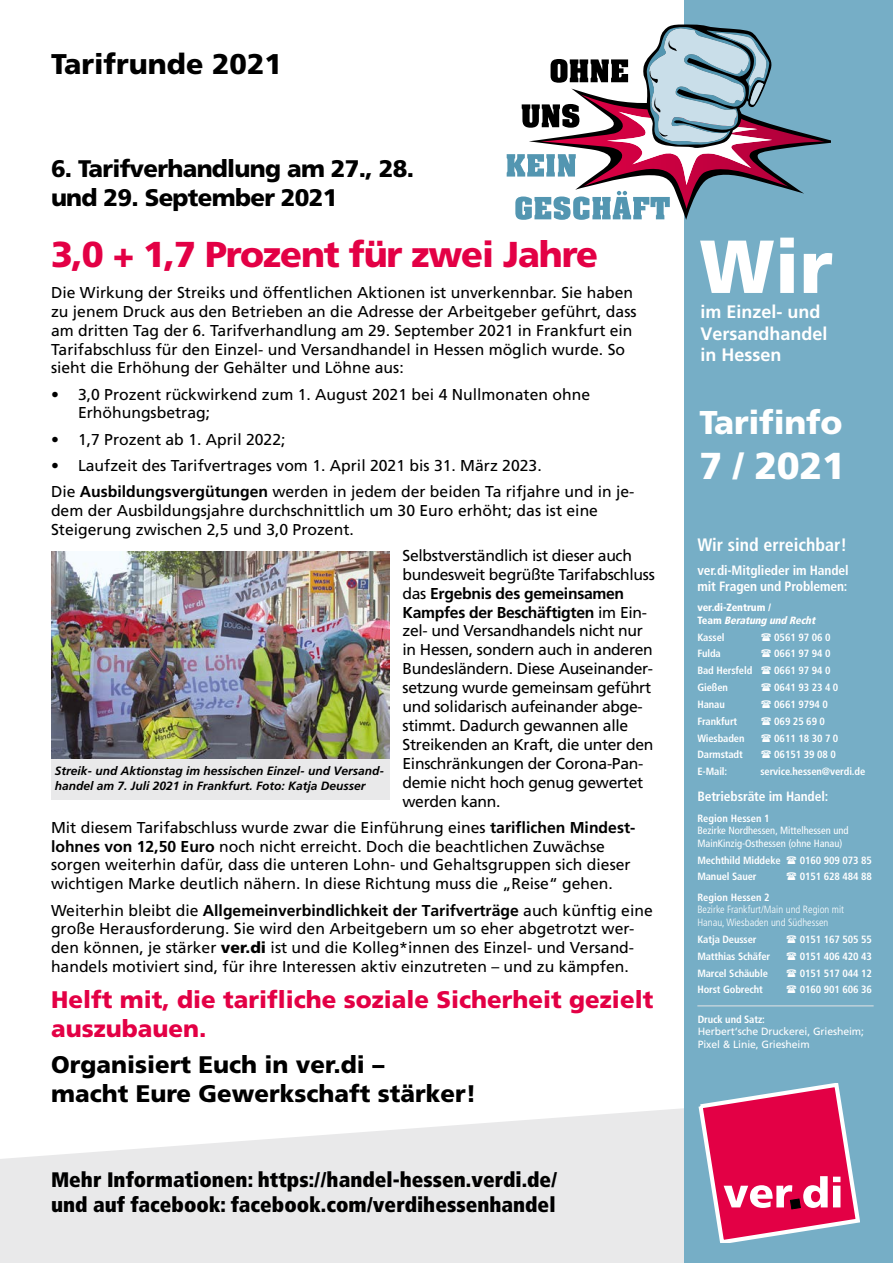
<style>
.page{position:relative;width:893px;height:1263px;background:#fff}
.page>*{position:absolute;margin:0;border:0;box-sizing:border-box;transform-origin:0 0}
.t1{font:900 75px "Frutiger";color:#fff}
.t2{font:900 37.5px "Frutiger";color:#fff}
.t3{font:900 36px "Frutiger";letter-spacing:-.03em;color:#e30045}
.t4{font:900 33px "Frutiger";letter-spacing:-.01em;color:#fff}
.t5{font:900 28.5px "Frutiger";color:#000}
.t6{font:900 24px/28.8px "Frutiger";color:#e30045}
.t7{font:900 24px/28.8px "Frutiger";color:#000}
.t8{font:900 24px/28.8px "Frutiger";letter-spacing:-.03em;color:#000}
.t9{font:900 condensed 21px/25.2px "Frutiger";color:#000}
.t10{font:700 18px/21.6px "Frutiger";color:#fff}
.t11{font:700 condensed 18px "Frutiger LT";color:#fff}
.t12{font:15.75px/18.9px "Frutiger CE";color:#000}
.t13{font:15.75px/18.9px "Frutiger CE";letter-spacing:-.02em;color:#000}
.t14{font:700 15.75px "Frutiger";color:#000}
.t15{font:700 15.75px/18.9px "Frutiger";letter-spacing:-.02em;color:#000}
.t16{font:700 condensed 13.5px/16.2px "Frutiger LT";letter-spacing:-.01em;color:#fff}
.t17{font:italic 700 12px/14.4px "Frutiger";color:#000}
.t18{font:700 condensed 10.5px "Frutiger LT";letter-spacing:-.01em;color:#fff}
.t19{font:condensed 10.5px/12.6px "Frutiger";color:#fff}
.t20{font:300 condensed 10.5px/12.6px "Frutiger";color:#fff}
.t21{font:10.5px/12.6px "Frutiger CE";letter-spacing:-.01em;color:#fff}
.t22{font:900 condensed 10.5px/12.6px "Frutiger LT";letter-spacing:-.01em;color:#fff}
.s1{font-family:"Frutiger";font-weight:700}
.s2{font-family:"Frutiger CE";font-weight:400}
.s3{font-family:"Frutiger";font-weight:900}
.s4{font-style:italic}
</style>
<div class="page">
<svg style="left:0;top:1103px;width:685px;height:160px;fill:#e9e9ea"></svg>
<div style="left:685px;top:0;width:208px;height:1263px;background:#76aec6"></div>
<svg style="left:507px;top:24px;width:324px;height:196px"></svg>
<svg style="left:699px;top:1083px;width:160px;height:159px"></svg>
<div style="left:51px;top:552px;width:339px;height:247px;background:#e9e9ea"></div>
<img style="left:51px;top:552px;width:339px;height:207px">
<hr style="left:697px;top:1005px;width:177px;height:1px;background:#e3e3e4">
<h3 class="t5" style="left:51px;top:46px;width:232px">Tarifrunde 2021</h3>
<h3 class="t8" style="left:51px;top:154px;width:364px">6. Tarifverhandlung am 27., 28. und 29. September 2021</h3>
<h3 class="t3" style="left:51px;top:232px;width:549px">3,0 + 1,7 Prozent für zwei Jahre</h3>
<p class="t12" style="left:51px;top:283px;width:587px">Die Wirkung der Streiks und öffentlichen Aktionen ist unverkennbar. Sie haben zu jenem Druck aus den Betrieben an die Adresse der Arbeitgeber geführt, dass am dritten Tag der 6. Tarifverhandlung am 29. September 2021 in Frankfurt ein Tarifabschluss für den Einzel- und Versandhandel in Hessen möglich wurde. So sieht die Erhöhung der Gehälter und Löhne aus:</p>
<p class="t12" style="left:78px;top:385px;width:514px;text-indent:-27px">• 3,0 Prozent rückwirkend zum 1. August 2021 bei 4 Nullmonaten ohne<br>Erhöhungsbetrag;</p>
<p class="t12" style="left:51px;top:430px;width:236px">• 1,7 Prozent ab 1. April 2022;</p>
<p class="t12" style="left:51px;top:452px;width:585px;line-height:26.1px">• Laufzeit des Tarifvertrages vom 1. April 2021 bis 31. März 2023.<br>Die <span class="s1">Ausbildungsvergütungen</span> werden in jedem der beiden Ta rifjahre und in je-</p>
<p class="t12" style="left:51px;top:501px;width:548px">dem der Ausbildungsjahre durchschnittlich um 30 Euro erhöht; das ist eine<br>Steigerung zwischen 2,5 und 3,0 Prozent.</p>
<p class="t13" style="left:402px;top:546px;width:254px">Selbstverständlich ist dieser auch bundesweit begrüßte Tarifabschluss</p>
<p class="t15" style="left:402px;top:583px;width:246px"><span class="s2">das</span> Ergebnis des gemeinsamen<br>Kampfes der Beschäftigten <span class="s2">im Ein-</span></p>
<p class="t13" style="left:402px;top:621px;width:253px">zel- und Versandhandels nicht nur in Hessen, sondern auch in anderen<br>Bundesländern. Diese Auseinander&shy;setzung wurde gemeinsam geführt und solidarisch aufeinander abge&shy;stimmt. Dadurch gewannen alle<br>Streikenden an Kraft, die unter den<br>Einschränkungen der Corona-Pan&shy;demie nicht hoch genug gewertet werden kann.</p>
<p class="t12" style="left:51px;top:818px;width:586px">Mit diesem Tarifabschluss wurde zwar die Einführung eines <span class="s1">tariflichen Mindest&shy;lohnes von 12,50 Euro</span> noch nicht erreicht. Doch die beachtlichen Zuwächse sorgen weiterhin dafür, dass die unteren Lohn- und Gehaltsgruppen sich dieser wichtigen Marke deutlich nähern. In diese Richtung muss die „Reise“ gehen.</p>
<p class="t14" style="left:51px;top:901px;width:603px"><span class="s2">Weiterhin bleibt die</span> Allgemeinverbindlichkeit der Tarifverträge <span class="s2">auch künftig eine</span></p>
<p class="t12" style="left:51px;top:919px;width:585px;text-align:justify">große Herausforderung. Sie wird den Arbeitgebern um so eher abgetrotzt wer&shy;den können, je stärker <span class="s3">ver.di</span> ist und die Kolleg*innen des Einzel- und Versand&shy;handels motiviert sind, für ihre Interessen aktiv einzutreten – und zu kämpfen.</p>
<h3 class="t6" style="left:51px;top:985px;width:604px">Helft mit, die tarifliche soziale Sicherheit gezielt auszubauen.</h3>
<h3 class="t7" style="left:51px;top:1050px;width:427px">Organisiert Euch in ver.di –<br>macht Eure Gewerkschaft stärker!</h3>
<p class="t17" style="left:55px;top:764px;width:331px">Streik- und Aktionstag im hessischen Einzel- und Versand&shy;handel am 7. Juli 2021 in Frankfurt. Foto: Katja Deusser</p>
<h3 class="t9" style="left:51px;top:1167px;width:508px">Mehr Informationen: https://handel-hessen.verdi.de/ und auf facebook: facebook.com/verdihessenhandel</h3>
<h1 class="t1" style="left:699px;top:221px;width:135px">Wir</h1>
<p class="t10" style="left:701px;top:301px;width:129px">im Einzel- und<br>Versandhandel in Hessen</p>
<h3 class="t4" style="left:699px;top:403px;width:144px">Tarifinfo</h3>
<h2 class="t2" style="left:699px;top:444px;width:147px">7 / 2021</h2>
<p class="t11" style="left:697px;top:534px;width:151px">Wir sind erreichbar!</p>
<p class="t16" style="left:697px;top:562px;width:153px">ver.di-Mitglieder im Handel mit Fragen und Problemen:</p>
<p class="t22" style="left:697px;top:601px;width:122px">ver.di-Zentrum /<br>T e a m <span class="s4">Beratung und Recht</span></p>
<p class="t18" style="left:697px;top:631px;width:29px">Kassel</p>
<p class="t18" style="left:774px;top:631px;width:58px">0561 97 06 0</p>
<p class="t18" style="left:697px;top:647px;width:25px">Fulda</p>
<p class="t18" style="left:774px;top:647px;width:58px">0661 97 94 0</p>
<p class="t18" style="left:697px;top:664px;width:56px">Bad Hersfeld</p>
<p class="t18" style="left:774px;top:664px;width:58px">0661 97 94 0</p>
<p class="t18" style="left:697px;top:681px;width:32px">Gießen</p>
<p class="t18" style="left:774px;top:681px;width:66px">0641 93 23 4 0</p>
<p class="t18" style="left:697px;top:698px;width:29px">Hanau</p>
<p class="t18" style="left:774px;top:698px;width:55px">0661 9794 0</p>
<p class="t18" style="left:697px;top:715px;width:41px">Frankfurt</p>
<p class="t18" style="left:774px;top:715px;width:52px">069 25 69 0</p>
<p class="t18" style="left:697px;top:732px;width:49px">Wiesbaden</p>
<p class="t18" style="left:774px;top:732px;width:66px">0611 18 30 7 0</p>
<p class="t18" style="left:697px;top:749px;width:47px">Darmstadt</p>
<p class="t18" style="left:774px;top:749px;width:63px">06151 39 08 0</p>
<p class="t18" style="left:697px;top:765px;width:31px">E-Mail:</p>
<p class="t18" style="left:760px;top:765px;width:106px">service.hessen@verdi.de</p>
<p class="t16" style="left:697px;top:788px;width:132px">Betriebsräte im Handel:</p>
<p class="t18" style="left:697px;top:812px;width:74px">Region Hessen 1</p>
<p class="t19" style="left:697px;top:824px;width:153px">Bezirke Nordhessen, Mittelhessen und<br>MainKinzig-Osthessen (ohne Hanau)</p>
<p class="t18" style="left:697px;top:854px;width:85px">Mechthild Middeke</p>
<p class="t18" style="left:800px;top:854px;width:74px">0160 909 073 85</p>
<p class="t18" style="left:697px;top:871px;width:61px">Manuel Sauer</p>
<p class="t18" style="left:800px;top:871px;width:74px">0151 628 484 88</p>
<p class="t18" style="left:697px;top:891px;width:74px">Region Hessen 2</p>
<p class="t20" style="left:697px;top:903px;width:148px">Bezirke Frankfurt/Main und Region mit<br>Hanau, Wiesbaden und Südhessen</p>
<p class="t18" style="left:697px;top:933px;width:61px">Katja Deusser</p>
<p class="t18" style="left:800px;top:933px;width:74px">0151 167 505 55</p>
<p class="t18" style="left:697px;top:950px;width:74px">Matthias Schäfer</p>
<p class="t18" style="left:800px;top:950px;width:74px">0151 406 420 43</p>
<p class="t18" style="left:697px;top:967px;width:72px">Marcel Schäuble</p>
<p class="t18" style="left:800px;top:967px;width:74px">0151 517 044 12</p>
<p class="t18" style="left:697px;top:983px;width:67px">Horst Gobrecht</p>
<p class="t18" style="left:800px;top:983px;width:74px">0160 901 606 36</p>
<p class="t18" style="left:698px;top:1013px;width:69px">Druck und Satz:</p>
<p class="t21" style="left:698px;top:1025px;width:168px">Herbert‘sche Druckerei, Griesheim;<br>Pixel &amp; Linie, Griesheim</p>
</div>
